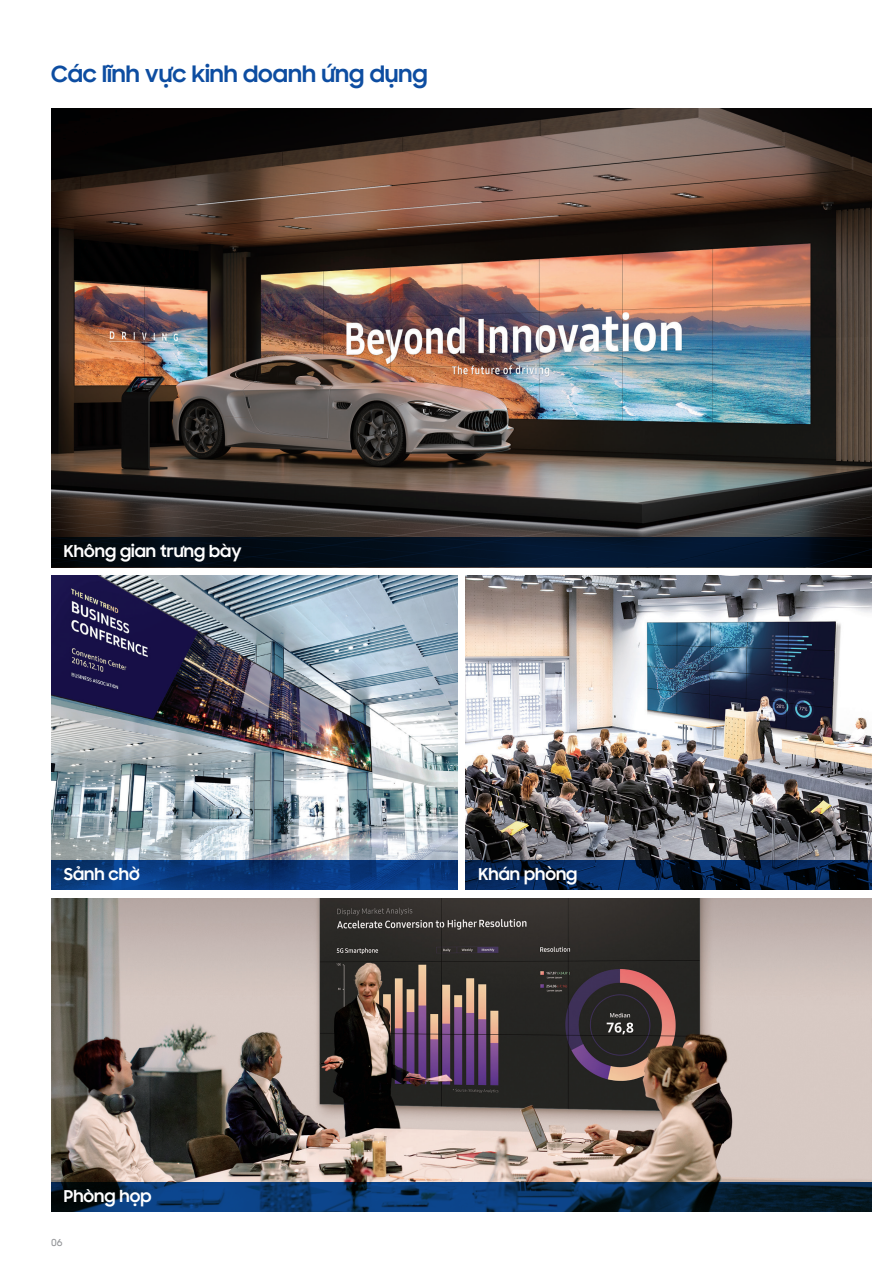
<style>
.page{position:relative;width:893px;height:1263px;background:#fff}
.page>*{position:absolute;margin:0;border:0;box-sizing:border-box;transform-origin:0 0}
.Samsung_One-800_13pt{font:700 22.5px "i Ciel Samsung Sharp Sans";color:#0d4da1}
.Samsung_One-400_10pt{font:700 16.5px "i Ciel Samsung Sharp Sans";color:#fff}
.t1{font:500 9.75px "i Ciel Samsung Sharp Sans";color:#939598}
</style>
<div class="page">
<img style="left:51px;top:108px;width:821px;height:429px">
<svg style="left:51px;top:537px;width:821px;height:30px;background:#021020"></svg>
<img style="left:51px;top:898px;width:821px;height:284px">
<svg style="left:51px;top:1182px;width:821px;height:30px;background:#082e58"></svg>
<img style="left:51px;top:576px;width:406px;height:284px">
<svg style="left:51px;top:860px;width:406px;height:30px;background:#08387d"></svg>
<img style="left:466px;top:576px;width:406px;height:284px">
<svg style="left:466px;top:860px;width:406px;height:30px;background:#052049"></svg>
<p class="Samsung_One-800_13pt" style="left:51px;top:57px;width:378px">Các lĩnh vực kinh doanh ứng dụng</p>
<p class="Samsung_One-400_10pt" style="left:64px;top:539px;width:179px">Không gian trưng bày</p>
<p class="Samsung_One-400_10pt" style="left:64px;top:861px;width:77px">Sảnh chờ</p>
<p class="Samsung_One-400_10pt" style="left:478px;top:861px;width:101px">Khán phong</p>
<p class="Samsung_One-400_10pt" style="left:546px;top:859px;width:9px">`</p>
<p class="Samsung_One-400_10pt" style="left:85px;top:1182px;width:9px">`</p>
<p class="Samsung_One-400_10pt" style="left:64px;top:1183px;width:89px">Phong họp</p>
<p class="t1" style="left:51px;top:1235px;width:13px">06</p>
</div>
